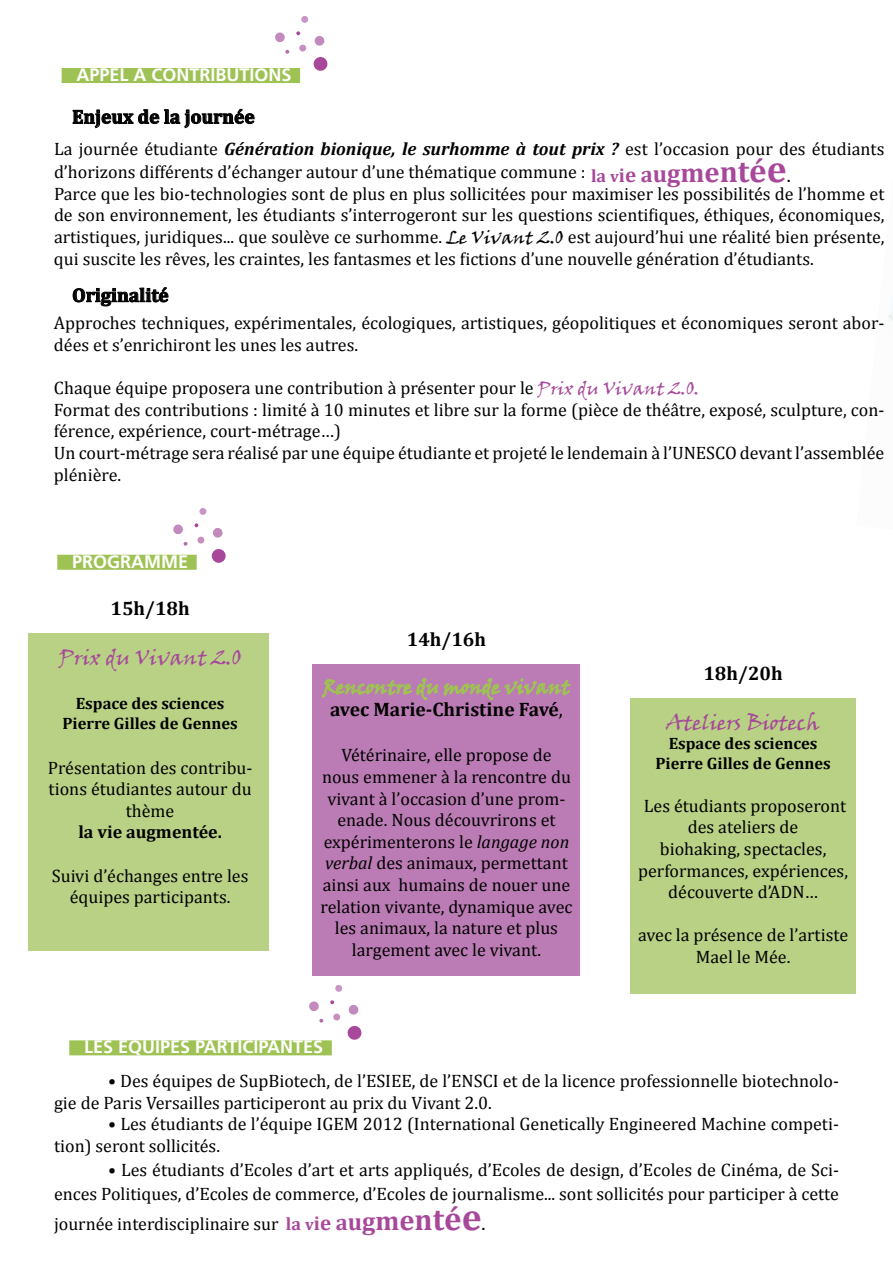
<style>
.page{position:relative;width:893px;height:1263px;background:#fff}
.page>*{position:absolute;margin:0;border:0;box-sizing:border-box;transform-origin:0 0}
.t1{font:21px "Viner Hand ITC";color:#a7489b}
.t2{font:700 19.5px "Cambria";color:#000}
.t3{font:19.5px "Viner Hand ITC";color:#9ec253}
.t4{font:18px/21.6px "Cambria";color:#000}
.t5{font:700 18px "Frutiger LT";color:#fff}
.t6{font:700 18px "Cambria";color:#000}
.t7{font:700 18px "Cambria";color:#a7489b}
.t8{font:700 16.5px/19.8px "Cambria";color:#000;text-align:center}
.s1{font-weight:700;font-style:italic}
.s2{font-family:"Viner Hand ITC"}
.s3{font-size:16.5px}
.s4{font-size:19.5px}
.s5{font-size:21px}
.s6{font-size:22.5px}
.s7{font-size:24px}
.s8{font-size:25.5px}
.s9{font-size:27px}
.s10{font-size:28.5px}
.s11{font-size:30px}
.s12{font-size:31.5px}
.s13{font-size:33px}
.s14{font-size:37.5px}
.s15{font-weight:400;font-size:19.5px;color:#000}
.s16{font-family:"Viner Hand ITC";color:#a7489b}
.s17{font-weight:400}
.s18{font-style:italic}
.s19{font-weight:700;color:#a7489b}
.s20{font-weight:700;font-size:16.5px;color:#a7489b}
.s21{font-weight:700;font-size:19.5px;color:#a7489b}
.s22{font-weight:700;font-size:21px;color:#a7489b}
.s23{font-weight:700;font-size:22.5px;color:#a7489b}
.s24{font-weight:700;font-size:24px;color:#a7489b}
.s25{font-weight:700;font-size:25.5px;color:#a7489b}
.s26{font-weight:700;font-size:27px;color:#a7489b}
.s27{font-weight:700;font-size:28.5px;color:#a7489b}
.s28{font-weight:700;font-size:30px;color:#a7489b}
.s29{font-weight:700;font-size:31.5px;color:#a7489b}
.s30{font-weight:700;font-size:33px;color:#a7489b}
.s31{font-weight:700;font-size:37.5px;color:#a7489b}
</style>
<div class="page">
<div style="left:631px;top:698px;width:225px;height:295px;background:#b9d185"></div>
<div style="left:62px;top:68px;width:238px;height:15px;background:#9ec253"></div>
<svg style="left:313px;top:57px;width:15px;height:14px"></svg>
<div style="left:299px;top:44px;width:7px;height:8px;background:#c590c0;border-radius:3px"></div>
<div style="left:301px;top:16px;width:7px;height:7px;background:#c896c4;border-radius:3px"></div>
<svg style="left:314px;top:36px;width:11px;height:10px"></svg>
<svg style="left:275px;top:32px;width:10px;height:11px"></svg>
<svg style="left:296px;top:31px;width:4px;height:4px"></svg>
<svg style="left:285px;top:50px;width:4px;height:4px"></svg>
<div style="left:57px;top:555px;width:140px;height:15px;background:#9ec253"></div>
<svg style="left:211px;top:549px;width:15px;height:14px"></svg>
<div style="left:197px;top:536px;width:8px;height:8px;background:#c590c0;border-radius:3px"></div>
<div style="left:199px;top:508px;width:8px;height:7px;background:#c896c4;border-radius:3px"></div>
<svg style="left:212px;top:528px;width:11px;height:10px"></svg>
<svg style="left:173px;top:524px;width:10px;height:11px"></svg>
<svg style="left:194px;top:523px;width:5px;height:4px"></svg>
<svg style="left:183px;top:542px;width:5px;height:4px"></svg>
<div style="left:69px;top:1040px;width:263px;height:15px;background:#9ec253"></div>
<svg style="left:347px;top:1025px;width:15px;height:15px"></svg>
<svg style="left:333px;top:1013px;width:8px;height:8px"></svg>
<div style="left:335px;top:984px;width:7px;height:8px;background:#c896c4;border-radius:3px"></div>
<svg style="left:348px;top:1005px;width:11px;height:10px"></svg>
<svg style="left:309px;top:1001px;width:10px;height:10px"></svg>
<svg style="left:330px;top:1000px;width:4px;height:4px"></svg>
<svg style="left:319px;top:1018px;width:4px;height:5px"></svg>
<div style="left:28px;top:633px;width:240px;height:317px;background:#b9d185"></div>
<div style="left:312px;top:664px;width:268px;height:312px;background:#bb7bb4"></div>
<svg style="left:322px;top:678px;width:249px;height:23px"></svg>
<svg style="left:72px;top:109px;width:183px;height:19px"></svg>
<svg style="left:72px;top:287px;width:97px;height:20px"></svg>
<p class="t5" style="left:77px;top:64px;width:217px">APPEL A CONTRIBUTIONS</p>
<p class="t2" style="left:72px;top:103px;width:184px">Enjeux de la journée</p>
<p class="t4" style="left:54px;top:137px;width:832px;line-height:23.4px">La journée étudiante <span class="s1">Génération bionique, le surhomme à tout prix ?</span> est l’occasion pour des étudiants d’horizons différents d’échanger autour d’une thématique commune :</p>
<p class="t4" style="left:54px;top:183px;width:832px;text-align:justify">Parce que les bio-technologies sont de plus en plus sollicitées pour maximiser les possibilités de l’homme et de son environnement, les étudiants s’interrogeront sur les questions scientifiques, éthiques, économiques, artistiques, juridiques... que soulève ce surhomme. <span class="s2">Le Vivant 2.0</span> est aujourd’hui une réalité bien présente, qui suscite les rêves, les craintes, les fantasmes et les fictions d’une nouvelle génération d’étudiants.</p>
<p class="t7" style="left:591px;top:163px;width:201px">la <span class="s3">v</span><span class="s4">i</span><span class="s5">e</span> <span class="s6">a</span><span class="s7">u</span><span class="s8">g</span><span class="s9">m</span><span class="s10">e</span><span class="s11">n</span><span class="s12">t</span><span class="s13">é</span><span class="s14">e</span><span class="s15">.</span></p>
<p class="t2" style="left:72px;top:281px;width:98px">Originalité</p>
<p class="t4" style="left:54px;top:312px;width:832px">Approches techniques, expérimentales, écologiques, artistiques, géopolitiques et économiques seront abor&shy;dées et s’enrichiront les unes les autres.</p>
<p class="t4" style="left:54px;top:377px;width:832px">Chaque équipe proposera une contribution à présenter pour le <span class="s16">Prix du Vivant 2.0.<br></span>Format des contributions : limité à 10 minutes et libre sur la forme (pièce de théâtre, exposé, sculpture, con&shy;férence, expérience, court-métrage…)<br>Un court-métrage sera réalisé par une équipe étudiante et projeté le lendemain à l’UNESCO devant l’assemblée plénière.</p>
<p class="t5" style="left:72px;top:551px;width:12px">PRO</p>
<p class="t5" style="left:107px;top:551px;width:82px">GRAMME</p>
<p class="t2" style="left:110px;top:595px;width:81px">15h/18h</p>
<p class="t1" style="left:59px;top:644px;width:184px">Prix du Vivant 2.0</p>
<p class="t8" style="left:62px;top:693px;width:177px">Espace des sciences<br>Pierre Gilles de Gennes</p>
<p class="t4" style="left:48px;top:756px;width:206px;text-align:center">Présentation des contribu&shy;tions étudiantes autour du thème</p>
<p class="t6" style="left:78px;top:819px;width:145px">la vie augmentée.</p>
<p class="t4" style="left:52px;top:864px;width:198px;text-align:center">Suivi d’échanges entre les équipes participants.</p>
<p class="t2" style="left:407px;top:626px;width:81px">14h/16h</p>
<p class="t3" style="left:323px;top:675px;width:249px">Rencontre du monde vivant</p>
<p class="t2" style="left:330px;top:696px;width:234px">avec Marie-Christine Favé<span class="s17">,</span></p>
<p class="t4" style="left:321px;top:744px;width:253px;text-align:center">Vétérinaire, elle propose de<br>nous emmener à la rencontre du vivant à l’occasion d’une prom&shy;enade. Nous découvrirons et expérimenterons le <span class="s18">langage non verbal</span> des animaux, permettant ainsi aux humains de nouer une relation vivante, dynamique avec les animaux, la nature et plus largement avec le vivant.</p>
<p class="t5" style="left:84px;top:1036px;width:122px">LES EQUIPES PARTIC</p>
<p class="t5" style="left:254px;top:1036px;width:71px">IPANTES</p>
<p class="t2" style="left:703px;top:660px;width:81px">18h/20h</p>
<p class="t1" style="left:666px;top:709px;width:155px">Ateliers Biotech</p>
<p class="t8" style="left:655px;top:733px;width:177px">Espace des sciences<br>Pierre Gilles de Gennes</p>
<p class="t4" style="left:638px;top:795px;width:211px;text-align:center">Les étudiants proposeront des ateliers de<br>biohaking, spectacles, performances, expériences, découverte d’ADN…</p>
<p class="t4" style="left:638px;top:924px;width:212px;text-align:center">avec la présence de l’artiste<br>Mael le Mée.</p>
<p class="t4" style="left:54px;top:1070px;width:786px;text-indent:54px">• Des équipes de SupBiotech, de l’ESIEE, de l’ENSCI et de la licence professionnelle biotechnolo&shy;gie de Paris Versailles participeront au prix du Vivant 2.0.</p>
<p class="t4" style="left:54px;top:1113px;width:786px;text-indent:54px">• Les étudiants de l’équipe IGEM 2012 (International Genetically Engineered Machine competi&shy;tion) seront sollicités.</p>
<p class="t4" style="left:54px;top:1158px;width:786px;line-height:24px;text-align:right">• Les étudiants d’Ecoles d’art et arts appliqués, d’Ecoles de design, d’Ecoles de Cinéma, de Sci-<br>ences Politiques, d’Ecoles de commerce, d’Ecoles de journalisme... sont sollicités pour participer à cette</p>
<p class="t4" style="left:54px;top:1213px;width:433px">journée interdisciplinaire sur <span class="s19">la</span> <span class="s20">v</span><span class="s21">i</span><span class="s22">e</span> <span class="s23">a</span><span class="s24">u</span><span class="s25">g</span><span class="s26">m</span><span class="s27">e</span><span class="s28">n</span><span class="s29">t</span><span class="s30">é</span><span class="s31">e</span><span class="s4">.</span></p>
</div>
